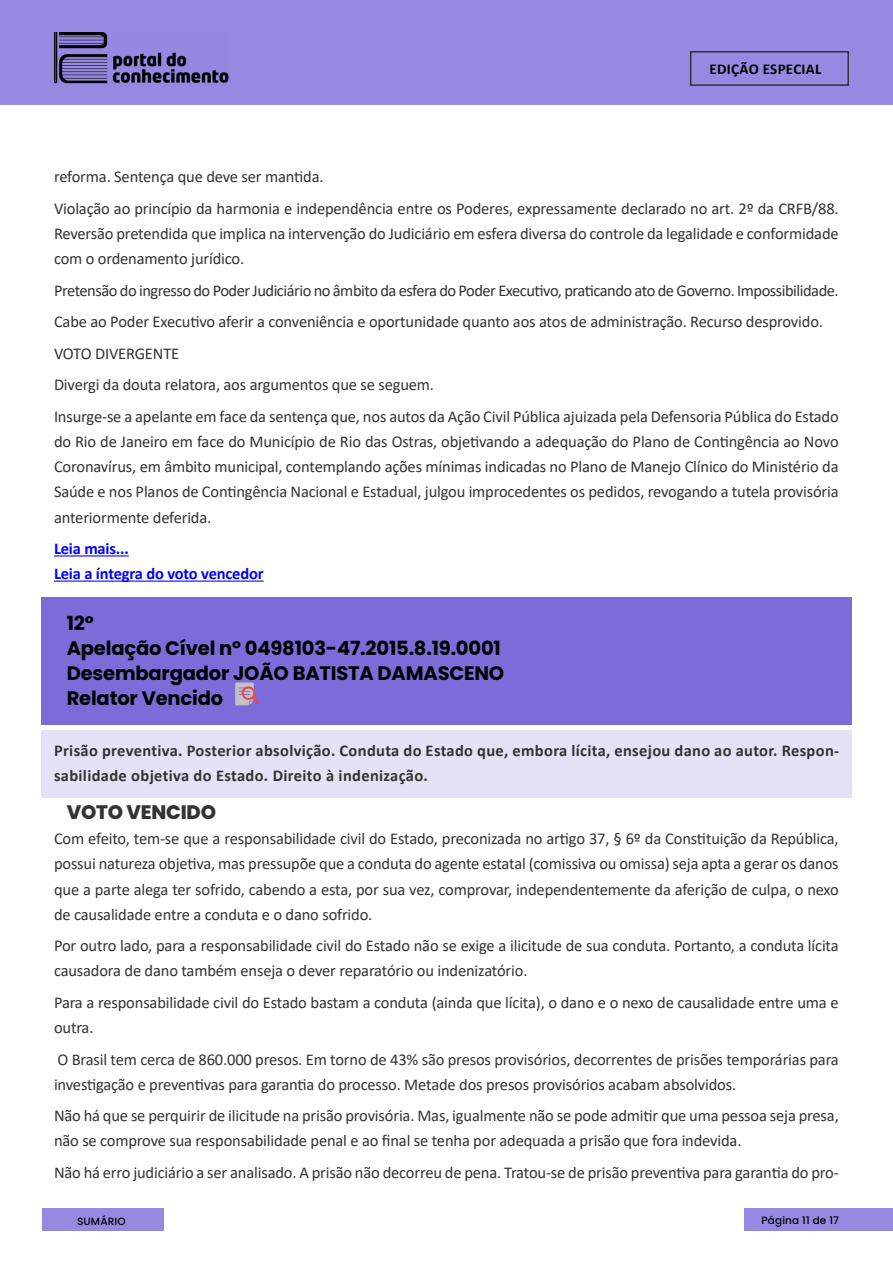
<style>
.page{position:relative;width:893px;height:1263px;background:#fff}
.page>*{position:absolute;margin:0;border:0;box-sizing:border-box;transform-origin:0 0}
.t1{font:700 19.5px/25.2px "Poppins";letter-spacing:-.01em;color:#000}
.t2{font:800 19.5px "Poppins";letter-spacing:-.01em;color:#333}
.t3{font:16.5px/25.2px "Calibri";letter-spacing:-.01em;color:#333}
.t4{font:700 16.5px/25.2px "Calibri";letter-spacing:.02em;color:#333}
.t5{font:700 16.5px/25.2px "Calibri";letter-spacing:-.01em;color:#00f}
.t6{font:700 15px "Calibri";letter-spacing:.02em;color:#000}
.t7{font:500 10.5px "Poppins";letter-spacing:.01em;color:#000}
</style>
<div class="page">
<div style="left:0;top:0;width:893px;height:105px;background:#9589e1"></div>
<img style="left:55px;top:33px;width:173px;height:51px">
<div style="left:690px;top:51px;width:159px;height:35px;border:2px solid #333"></div>
<div style="left:744px;top:1209px;width:149px;height:22px;background:#9589e1"></div>
<div style="left:43px;top:1209px;width:121px;height:22px;background:#9589e1"></div>
<hr style="left:54px;top:555px;width:75px;height:1px;background:#00f">
<hr style="left:54px;top:580px;width:210px;height:2px;background:#00f">
<div style="left:41px;top:731px;width:811px;height:67px;background:#e4e2f7"></div>
<div style="left:41px;top:597px;width:811px;height:128px;background:#7b6cd9"></div>
<p class="t6" style="left:710px;top:58px;width:114px">EDIÇÃO ESPECIAL</p>
<p class="t3" style="left:54px;top:161px;width:786px;line-height:31.5px">reforma. Sentença que deve ser mantida.<br>Violação ao princípio da harmonia e independência entre os Poderes, expressamente declarado no art. 2º da CRFB/88.</p>
<p class="t3" style="left:54px;top:221px;width:786px">Reversão pretendida que implica na intervenção do Judiciário em esfera diversa do controle da legalidade e conformidade com o ordenamento jurídico.</p>
<p class="t3" style="left:54px;top:274px;width:786px;line-height:31.5px">Pretensão do ingresso do Poder Judiciário no âmbito da esfera do Poder Executivo, praticando ato de Governo. Impossibilidade.<br>Cabe ao Poder Executivo aferir a conveniência e oportunidade quanto aos atos de administração. Recurso desprovido.<br>VOTO DIVERGENTE<br>Divergi da douta relatora, aos argumentos que se seguem.<br>Insurge-se a apelante em face da sentença que, nos autos da Ação Civil Pública ajuizada pela Defensoria Pública do Estado</p>
<p class="t3" style="left:54px;top:429px;width:786px;text-align:justify">do Rio de Janeiro em face do Município de Rio das Ostras, objetivando a adequação do Plano de Contingência ao Novo Coronavírus, em âmbito municipal, contemplando ações mínimas indicadas no Plano de Manejo Clínico do Ministério da Saúde e nos Planos de Contingência Nacional e Estadual, julgou improcedentes os pedidos, revogando a tutela provisória anteriormente deferida.</p>
<p class="t5" style="left:54px;top:536px;width:211px">Leia mais...<br>Leia a íntegra do voto vencedor</p>
<p class="t1" style="left:67px;top:611px;width:439px">12º<br>Apelação Cível nº 0498103-47.2015.8.19.0001<br>Desembargador JOÃO BATISTA DAMASCENO<br>Relator Vencido</p>
<p class="t4" style="left:54px;top:738px;width:787px">Prisão preventiva. Posterior absolvição. Conduta do Estado que, embora lícita, ensejou dano ao autor. Respon&shy;sabilidade objetiva do Estado. Direito à indenização.</p>
<p class="t2" style="left:67px;top:801px;width:151px">VOTO VENCIDO</p>
<p class="t3" style="left:54px;top:826px;width:786px;text-align:justify">Com efeito, tem-se que a responsabilidade civil do Estado, preconizada no artigo 37, § 6º da Constituição da República, possui natureza objetiva, mas pressupõe que a conduta do agente estatal (comissiva ou omissa) seja apta a gerar os danos que a parte alega ter sofrido, cabendo a esta, por sua vez, comprovar, independentemente da aferição de culpa, o nexo de causalidade entre a conduta e o dano sofrido.</p>
<p class="t3" style="left:54px;top:933px;width:786px">Por outro lado, para a responsabilidade civil do Estado não se exige a ilicitude de sua conduta. Portanto, a conduta lícita causadora de dano também enseja o dever reparatório ou indenizatório.</p>
<p class="t3" style="left:54px;top:989px;width:786px">Para a responsabilidade civil do Estado bastam a conduta (ainda que lícita), o dano e o nexo de causalidade entre uma e outra.</p>
<p class="t3" style="left:54px;top:1046px;width:786px">O Brasil tem cerca de 860.000 presos. Em torno de 43% são presos provisórios, decorrentes de prisões temporárias para investigação e preventivas para garantia do processo. Metade dos presos provisórios acabam absolvidos.</p>
<p class="t3" style="left:54px;top:1103px;width:786px">Não há que se perquirir de ilicitude na prisão provisória. Mas, igualmente não se pode admitir que uma pessoa seja presa, não se comprove sua responsabilidade penal e ao final se tenha por adequada a prisão que fora indevida.</p>
<p class="t3" style="left:54px;top:1159px;width:786px">Não há erro judiciário a ser analisado. A prisão não decorreu de pena. Tratou-se de prisão preventiva para garantia do pro-</p>
<p class="t7" style="left:77px;top:1216px;width:50px">SUMÁRIO</p>
<p class="t7" style="left:762px;top:1214px;width:79px">Página 11 de 17</p>
</div>
